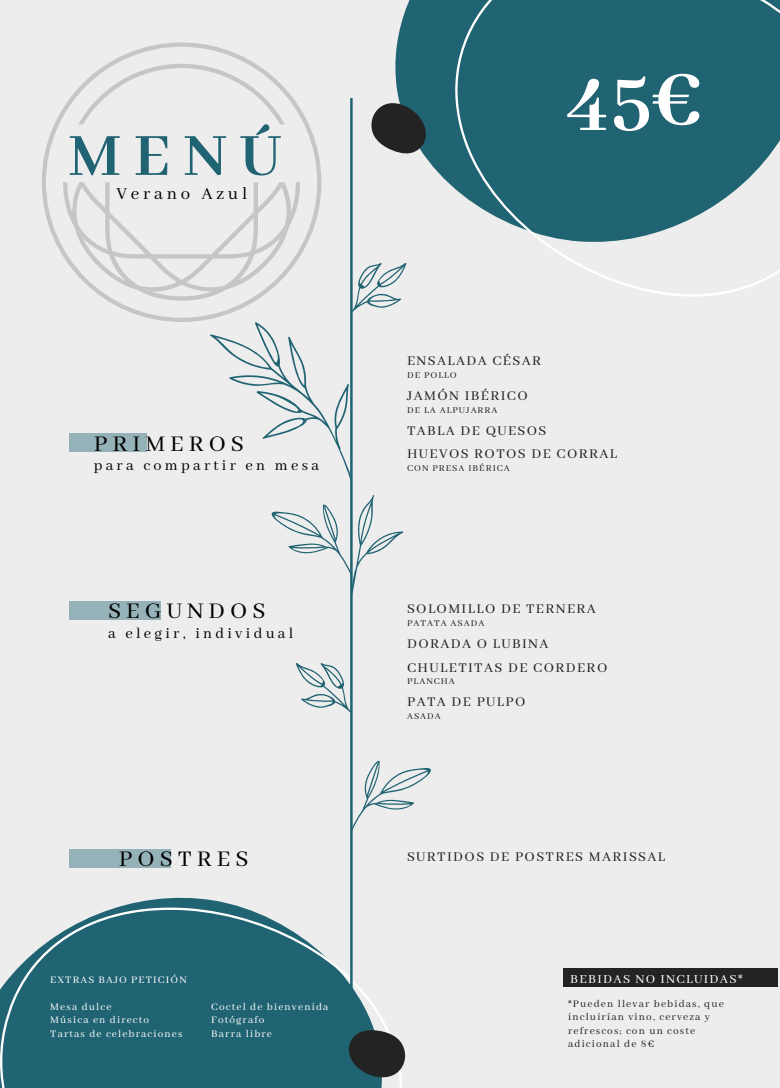
<style>
.page{position:relative;width:780px;height:1088px;background:#ededed}
.page>*{position:absolute;margin:0;border:0;box-sizing:border-box;transform-origin:0 0}
.t1{font:700 85px "Abhaya Libre";color:#fff}
.t2{font:700 66px "Abhaya Libre";color:#206372}
.t3{font:25px "Abhaya Libre";letter-spacing:.2em;color:#000}
.t4{font:18.75px "Abhaya Libre";letter-spacing:.2em;color:#000}
.t5{font:16.25px "Abhaya Libre";letter-spacing:.2em;color:#000}
.t6{font:15px/22.5px "Abhaya Libre";letter-spacing:.095em;color:#231f20}
.t7{font:13.75px "Abhaya Libre";letter-spacing:.095em;color:#fff}
.t8{font:11.25px/13.5px "Abhaya Libre";letter-spacing:.1em;color:#fff}
.t9{font:11.25px/13.5px "Abhaya Libre";letter-spacing:.1em;color:#231f20}
.t10{font:10px "Abhaya Libre";letter-spacing:.1em;color:#231f20}
</style>
<div class="page">
<svg style="left:42px;top:42px;width:279px;height:280px"></svg>
<svg style="left:63px;top:182px;width:237px;height:119px"></svg>
<svg style="left:78px;top:64px;width:207px;height:60px"></svg>
<div style="left:69px;top:601px;width:92px;height:19px;background:#95b2b8"></div>
<div style="left:69px;top:849px;width:102px;height:19px;background:#95b2b8"></div>
<div style="left:563px;top:968px;width:215px;height:19px;background:#232323"></div>
<div style="left:69px;top:433px;width:78px;height:19px;background:#95b2b8"></div>
<svg style="left:395px;top:0;width:59px;height:188px;fill:#206372"></svg>
<svg style="left:454px;top:0;width:326px;height:296px;fill:#206372"></svg>
<svg style="left:371px;top:92px;width:57px;height:63px"></svg>
<svg style="left:130px;top:887px;width:223px;height:17px"></svg>
<svg style="left:0;top:904px;width:402px;height:184px;fill:#206372"></svg>
<hr style="left:350px;top:98px;width:2px;height:927px;background:#206372">
<svg style="left:210px;top:322px;width:141px;height:158px"></svg>
<svg style="left:350px;top:263px;width:56px;height:50px"></svg>
<svg style="left:295px;top:663px;width:56px;height:50px"></svg>
<svg style="left:350px;top:761px;width:81px;height:71px"></svg>
<svg style="left:271px;top:495px;width:132px;height:101px"></svg>
<svg style="left:348px;top:1029px;width:58px;height:58px"></svg>
<h2 class="t2" style="left:69px;top:120px;width:214px">MENÚ</h2>
<p class="t4" style="left:117px;top:183px;width:132px">Verano Azul</p>
<h3 class="t3" style="left:94px;top:430px;width:152px">PRIMEROS</h3>
<p class="t5" style="left:94px;top:456px;width:227px">para compartir en mesa</p>
<h3 class="t3" style="left:108px;top:597px;width:159px">SEGUNDOS</h3>
<p class="t5" style="left:108px;top:624px;width:187px">a elegir, individual</p>
<h3 class="t3" style="left:119px;top:845px;width:131px">POSTRES</h3>
<p class="t8" style="left:50px;top:973px;width:138px">EXTRAS BAJO PETICIÓN</p>
<p class="t8" style="left:50px;top:1000px;width:134px">Mesa dulce<br>Música en directo<br>Tartas de celebraciones</p>
<p class="t8" style="left:211px;top:1000px;width:119px">Coctel de bienvenida<br>Fotógrafo<br>Barra libre</p>
<h1 class="t1" style="left:566px;top:53px;width:138px">45€</h1>
<p class="t6" style="left:407px;top:350px;width:135px">ENSALADA CÉSAR</p>
<p class="t10" style="left:407px;top:369px;width:51px">DE POLLO</p>
<p class="t6" style="left:407px;top:385px;width:122px">JAMÓN IBÉRICO</p>
<p class="t10" style="left:407px;top:404px;width:92px">DE LA ALPUJARRA</p>
<p class="t6" style="left:407px;top:420px;width:211px">TABLA DE QUESOS<br>HUEVOS ROTOS DE CORRAL</p>
<p class="t10" style="left:407px;top:463px;width:104px">CON PRESA IBÉRICA</p>
<p class="t6" style="left:407px;top:598px;width:190px">SOLOMILLO DE TERNERA</p>
<p class="t10" style="left:407px;top:617px;width:79px">PATATA ASADA</p>
<p class="t6" style="left:407px;top:633px;width:202px;line-height:23.4px">DORADA O LUBINA<br>CHULETITAS DE CORDERO</p>
<p class="t10" style="left:407px;top:676px;width:49px">PLANCHA</p>
<p class="t6" style="left:407px;top:691px;width:120px">PATA DE PULPO</p>
<p class="t10" style="left:407px;top:711px;width:35px">ASADA</p>
<p class="t6" style="left:407px;top:846px;width:259px">SURTIDOS DE POSTRES MARISSAL</p>
<p class="t7" style="left:570px;top:971px;width:174px">BEBIDAS NO INCLUIDAS*</p>
<p class="t9" style="left:568px;top:997px;width:157px">*Pueden llevar bebidas, que incluirían vino, cerveza y refrescos; con un coste adicional de 8€</p>
</div>
